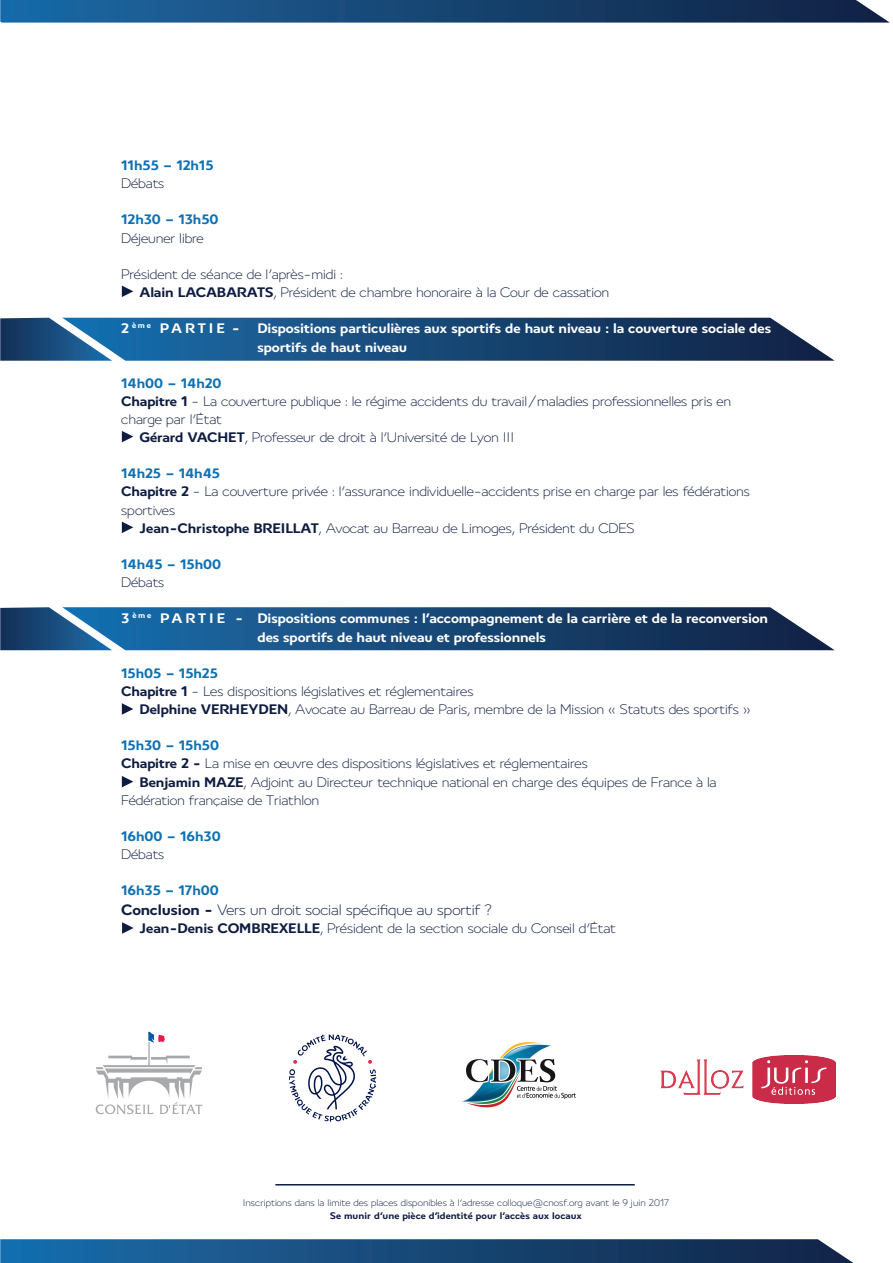
<style>
.page{position:relative;width:893px;height:1263px;background:#fff}
.page>*{position:absolute;margin:0;border:0;box-sizing:border-box;transform-origin:0 0}
.t1{font:300 16.5px "Franceolympique";color:#0e1c41}
.t2{font:300 15.15px/18.1px "Franceolympique";letter-spacing:-.005em;color:#0e1c41}
.t3{font:700 15.15px/18.1px "Franceolympique";color:#fff}
.t4{font:700 15px "Franceolympique";color:#0d71b4}
.t5{font:300 10.5px "Franceolympique";letter-spacing:.01em;color:#0e1c41}
.t6{font:700 10.5px "Franceolympique";letter-spacing:.01em;color:#0e1c41}
.s1{font-weight:700}
</style>
<div class="page">
<svg style="left:289px;top:1034px;width:87px;height:87px"></svg>
<svg style="left:0;top:607px;width:834px;height:43px;background:#24527e"></svg>
<svg style="left:0;top:318px;width:835px;height:43px;background:#24527e"></svg>
<hr style="left:275px;top:1184px;width:360px;height:1px;background:#0c1d41">
<img style="left:462px;top:1042px;width:114px;height:66px">
<img style="left:660px;top:1055px;width:175px;height:48px">
<svg style="left:96px;top:1031px;width:107px;height:83px"></svg>
<svg style="left:0;top:0;width:890px;height:23px;background:#1e4c78"></svg>
<svg style="left:0;top:1239px;width:853px;height:24px;background:#1d4e7c"></svg>
<svg style="left:122px;top:703px;width:11px;height:12px"></svg>
<svg style="left:122px;top:776px;width:11px;height:11px"></svg>
<svg style="left:122px;top:922px;width:12px;height:12px"></svg>
<svg style="left:122px;top:286px;width:11px;height:11px"></svg>
<svg style="left:122px;top:431px;width:11px;height:11px"></svg>
<svg style="left:122px;top:522px;width:11px;height:11px"></svg>
<p class="t4" style="left:121px;top:156px;width:94px">11h55 – 12h15</p>
<p class="t2" style="left:121px;top:174px;width:45px">Débats</p>
<p class="t4" style="left:121px;top:211px;width:99px">12h30 – 13h50</p>
<p class="t2" style="left:121px;top:228px;width:84px">Déjeuner libre</p>
<p class="t2" style="left:140px;top:265px;width:471px;text-indent:-18px">Président de séance de l’après-midi :<br><span class="s1">Alain LACABARATS</span>, Président de chambre honoraire à la Cour de cassation</p>
<p class="t3" style="left:257px;top:319px;width:515px;text-indent:-136px">2 <sup>è</sup> <sup>m</sup> <sup>e</sup> PA R T I E - Dispositions particulières aux sportifs de haut niveau : la couverture sociale des sportifs de haut niveau</p>
<p class="t4" style="left:121px;top:374px;width:102px">14h00 – 14h20</p>
<p class="t2" style="left:121px;top:391px;width:611px"><span class="s1">Chapitre 1</span> - La couverture publique : le régime accidents du travail/maladies professionnelles pris en</p>
<p class="t2" style="left:121px;top:410px;width:102px">charge par l’État</p>
<p class="t2" style="left:140px;top:428px;width:376px"><span class="s1">Gérard VACHET</span>, Professeur de droit à l’Université de Lyon III</p>
<p class="t4" style="left:121px;top:465px;width:100px">14h25 – 14h45</p>
<p class="t2" style="left:121px;top:482px;width:630px"><span class="s1">Chapitre 2</span> - La couverture privée : l’assurance individuelle-accidents prise en charge par les fédérations</p>
<p class="t2" style="left:121px;top:500px;width:56px">sportives</p>
<p class="t2" style="left:140px;top:518px;width:496px"><span class="s1">Jean-Christophe BREILLAT</span>, Avocat au Barreau de Limoges, Président du CDES</p>
<p class="t4" style="left:121px;top:555px;width:101px">14h45 – 15h00</p>
<p class="t2" style="left:121px;top:573px;width:45px">Débats</p>
<p class="t3" style="left:257px;top:609px;width:512px;text-indent:-136px">3 <sup>è</sup> <sup>m</sup> <sup>e</sup> PA R T I E - Dispositions communes : l’accompagnement de la carrière et de la reconversion des sportifs de haut niveau et professionnels</p>
<p class="t4" style="left:121px;top:664px;width:98px">15h05 – 15h25</p>
<p class="t2" style="left:140px;top:682px;width:613px;text-indent:-18px"><span class="s1">Chapitre 1</span> - Les dispositions législatives et réglementaires<br><span class="s1">Delphine VERHEYDEN</span>, Avocate au Barreau de Paris, membre de la Mission « Statuts des sportifs »</p>
<p class="t4" style="left:121px;top:737px;width:99px">15h30 – 15h50</p>
<p class="t2" style="left:121px;top:754px;width:468px"><span class="s1">Chapitre 2 -</span> La mise en œuvre des dispositions législatives et réglementaires</p>
<p class="t2" style="left:140px;top:772px;width:578px"><span class="s1">Benjamin MAZE</span>, Adjoint au Directeur technique national en charge des équipes de France à la</p>
<p class="t2" style="left:121px;top:790px;width:199px">Fédération française de Triathlon</p>
<p class="t4" style="left:121px;top:827px;width:101px">16h00 – 16h30</p>
<p class="t2" style="left:121px;top:845px;width:45px">Débats</p>
<p class="t4" style="left:121px;top:881px;width:99px">16h35 – 17h00</p>
<p class="t1" style="left:121px;top:900px;width:372px"><span class="s1">Conclusion -</span> Vers un droit social spécifique au sportif ?</p>
<p class="t2" style="left:140px;top:919px;width:478px"><span class="s1">Jean-Denis COMBREXELLE</span>, Président de la section sociale du Conseil d’État</p>
<p class="t5" style="left:243px;top:1196px;width:428px">Inscriptions dans la limite des places disponibles à l’adresse colloque@cnosf.org avant le 9 juin 2017</p>
<p class="t6" style="left:330px;top:1209px;width:253px">Se munir d’une pièce d’identité pour l’accès aux locaux</p>
</div>
